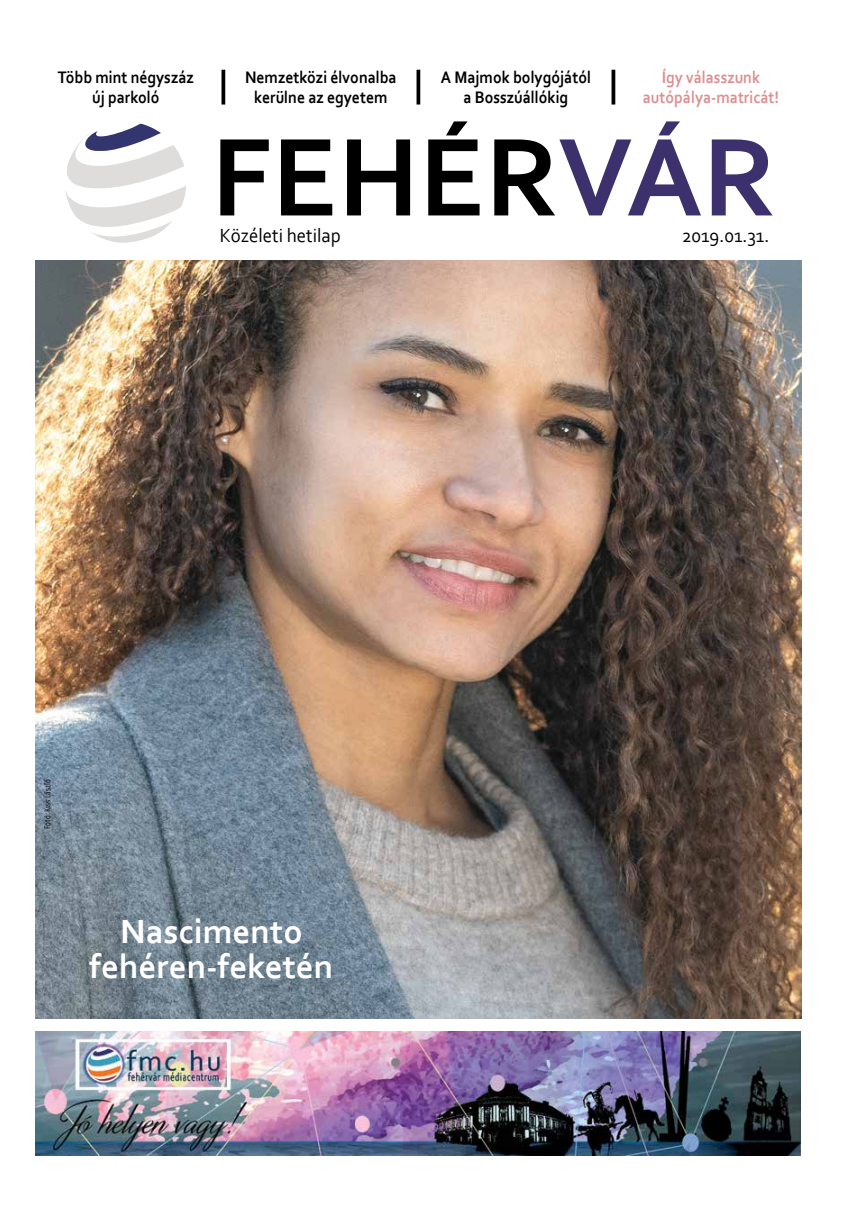
<style>
.page{position:relative;width:851px;height:1205px;background:#fff}
.page>*{position:absolute;margin:0;border:0;box-sizing:border-box;transform-origin:0 0}
.t1{font:700 116.25px "Corbel";color:#000}
.t2{font:700 35px/35px "Corbel";color:#fff;text-align:center}
.t3{font:20px "Corbel";color:#000;scale:.94 1}
.t4{font:700 17.5px/20px "Corbel";color:#000;text-align:center;scale:.9 1}
.t5{font:700 17.5px/20px "Corbel";color:#db9092;text-align:center;scale:.9 1}
.t6{font:8.75px "Solex";color:#000}
.s1{color:#3c316c}
</style>
<div class="page">
<svg style="left:65px;top:124px;width:121px;height:119px"></svg>
<svg style="left:221px;top:70px;width:4px;height:35px"></svg>
<svg style="left:416px;top:70px;width:4px;height:35px"></svg>
<svg style="left:611px;top:70px;width:4px;height:35px"></svg>
<img style="left:35px;top:260px;width:766px;height:759px">
<img style="left:35px;top:1031px;width:765px;height:124px">
<p class="t4" style="left:440px;top:66px;width:168px">A Majmok bolygójától a Bosszúállókig</p>
<p class="t5" style="left:642px;top:66px;width:153px">Így válasszunk autópálya-matricát!</p>
<p class="t4" style="left:58px;top:66px;width:152px">Több mint négyszáz új parkoló</p>
<p class="t4" style="left:245px;top:66px;width:170px">Nemzetközi élvonalba kerülne az egyetem</p>
<h1 class="t1" style="left:211px;top:105px;width:566px">FEHÉR<span class="s1">VÁR</span></h1>
<p class="t3" style="left:220px;top:223px;width:130px">Közéleti hetilap</p>
<p class="t3" style="left:682px;top:223px;width:94px">2019.01.31.</p>
<p class="t6" style="left:42px;top:829px;width:51px;rotate:-90deg">Fotó: Kiss László</p>
<h2 class="t2" style="left:90px;top:913px;width:245px">Nascimento fehéren-feketén</h2>
</div>
